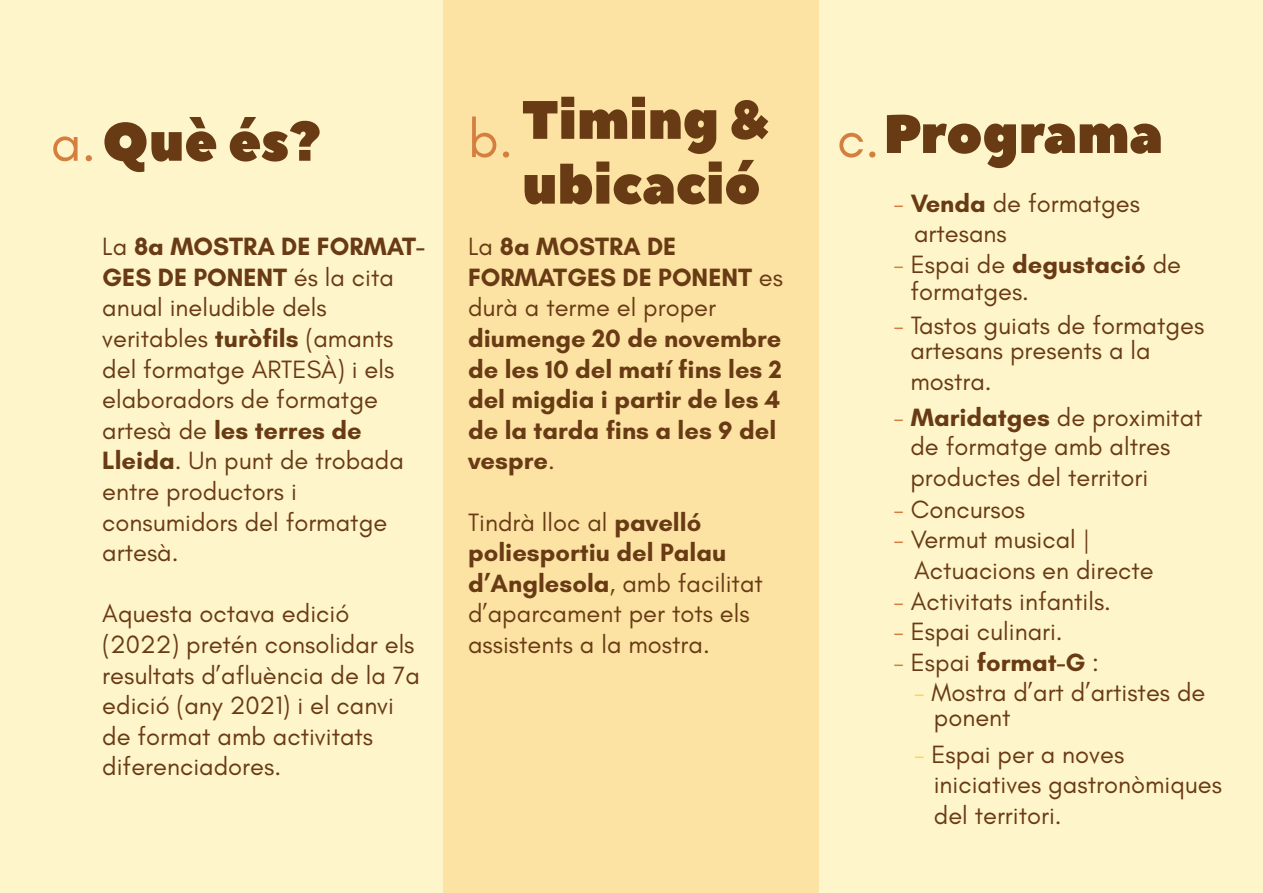
<style>
.page{position:relative;width:1263px;height:893px;background:#fff}
.page>*{position:absolute;margin:0;border:0;box-sizing:border-box;transform-origin:0 0}
.t1{font:54px/64.8px "Peace Sans";color:#693b15}
.t2{font:54px "Glacial Indifference";color:#d47f3f}
.t3{font:25.5px/30.6px "Glacial Indifference";color:#693b15}
.t4{font:25.5px/30.6px "Glacial Indifference";color:#693b14}
.t5{font:700 25.5px/30.6px "Glacial Indifference";color:#693b15}
.t6{font:700 25.5px "Glacial Indifference";color:#693b14}
.s1{font-family:"Glacial Indifference";color:#d47f3f}
.s2{font-weight:700}
.s3{font-weight:400}
.s4{color:#d47f3f}
.s5{font-weight:400;color:#d47f3f}
.s6{color:#fcd942}
</style>
<div class="page">
<div style="left:1px;top:1px;width:1262px;height:892px;background:#fff5cb"></div>
<div style="left:443px;top:0;width:375px;height:893px;background:#fce3a3"></div>
<h1 class="t1" style="left:51px;top:111px;width:272px"><span class="s1">a.</span> Què és?</h1>
<p class="t3" style="left:102px;top:232px;width:324px">La <span class="s2">8a MOSTRA DE FORMAT-<br>GES DE PONENT</span> és la cita anual ineludible dels veritables <span class="s2">turòfils</span> (amants del formatge ARTESÀ) i els elaboradors de formatge artesà de <span class="s2">les terres de<br>Lleida</span>. Un punt de trobada entre productors i consumidors del formatge artesà.</p>
<p class="t3" style="left:102px;top:599px;width:319px">Aquesta octava edició (2022) pretén consolidar els resultats d’afluència de la 7a edició (any 2021) i el canvi de format amb activitats diferenciadores.</p>
<h1 class="t1" style="left:522px;top:89px;width:248px">Timing &amp; ubicació</h1>
<p class="t5" style="left:468px;top:231px;width:317px"><span class="s3">La</span> 8a MOSTRA DE<br>FORMATGES DE PONENT <span class="s3">es durà a terme el proper</span></p>
<p class="t5" style="left:468px;top:323px;width:315px">diumenge 20 de novembre de les 10 del matí fins les 2 del migdia i partir de les 4 de la tarda fins a les 9 del vespre<span class="s3">.</span></p>
<p class="t3" style="left:468px;top:507px;width:296px">Tindrà lloc al <span class="s2">pavelló poliesportiu del Palau d’Anglesola</span>, amb facilitat d’aparcament per tots els assistents a la mostra.</p>
<h1 class="t2" style="left:468px;top:109px;width:47px">b.</h1>
<h1 class="t2" style="left:837px;top:109px;width:44px">c.</h1>
<h1 class="t1" style="left:884px;top:104px;width:281px">Programa</h1>
<p class="t4" style="left:914px;top:188px;width:227px;text-indent:-21px"><span class="s4">-</span> <span class="s2">Venda</span> de formatges artesans</p>
<p class="t6" style="left:893px;top:248px;width:289px"><span class="s5">-</span> <span class="s3">Espai de</span> degustació <span class="s3">de</span></p>
<p class="t4" style="left:893px;top:311px;width:312px"><span class="s4">-</span> Tastos guiats de formatges</p>
<p class="t4" style="left:910px;top:276px;width:120px">formatges.</p>
<p class="t4" style="left:910px;top:336px;width:242px">artesans presents a la mostra.</p>
<p class="t4" style="left:893px;top:402px;width:311px"><span class="s4">-</span> <span class="s2">Maridatges</span> de proximitat</p>
<p class="t4" style="left:910px;top:432px;width:261px">de formatge amb altres productes del territori</p>
<p class="t4" style="left:893px;top:494px;width:133px"><span class="s4">-</span> Concursos</p>
<p class="t4" style="left:914px;top:525px;width:241px;text-indent:-21px"><span class="s4">-</span> Vermut musical |<br>Actuacions en directe</p>
<p class="t4" style="left:893px;top:586px;width:219px"><span class="s4">-</span> Activitats infantils.</p>
<p class="t4" style="left:893px;top:617px;width:171px"><span class="s4">-</span> Espai culinari.</p>
<p class="t6" style="left:893px;top:646px;width:207px"><span class="s5">-</span> <span class="s3">Espai</span> format-G <span class="s3">:</span></p>
<p class="t4" style="left:914px;top:678px;width:293px"><span class="s6">-</span> Mostra d’art d’artistes de</p>
<p class="t4" style="left:934px;top:702px;width:78px">ponent</p>
<p class="t4" style="left:914px;top:739px;width:212px"><span class="s6">-</span> Espai per a noves</p>
<p class="t4" style="left:934px;top:770px;width:290px">iniciatives gastronòmiques del territori.</p>
</div>
